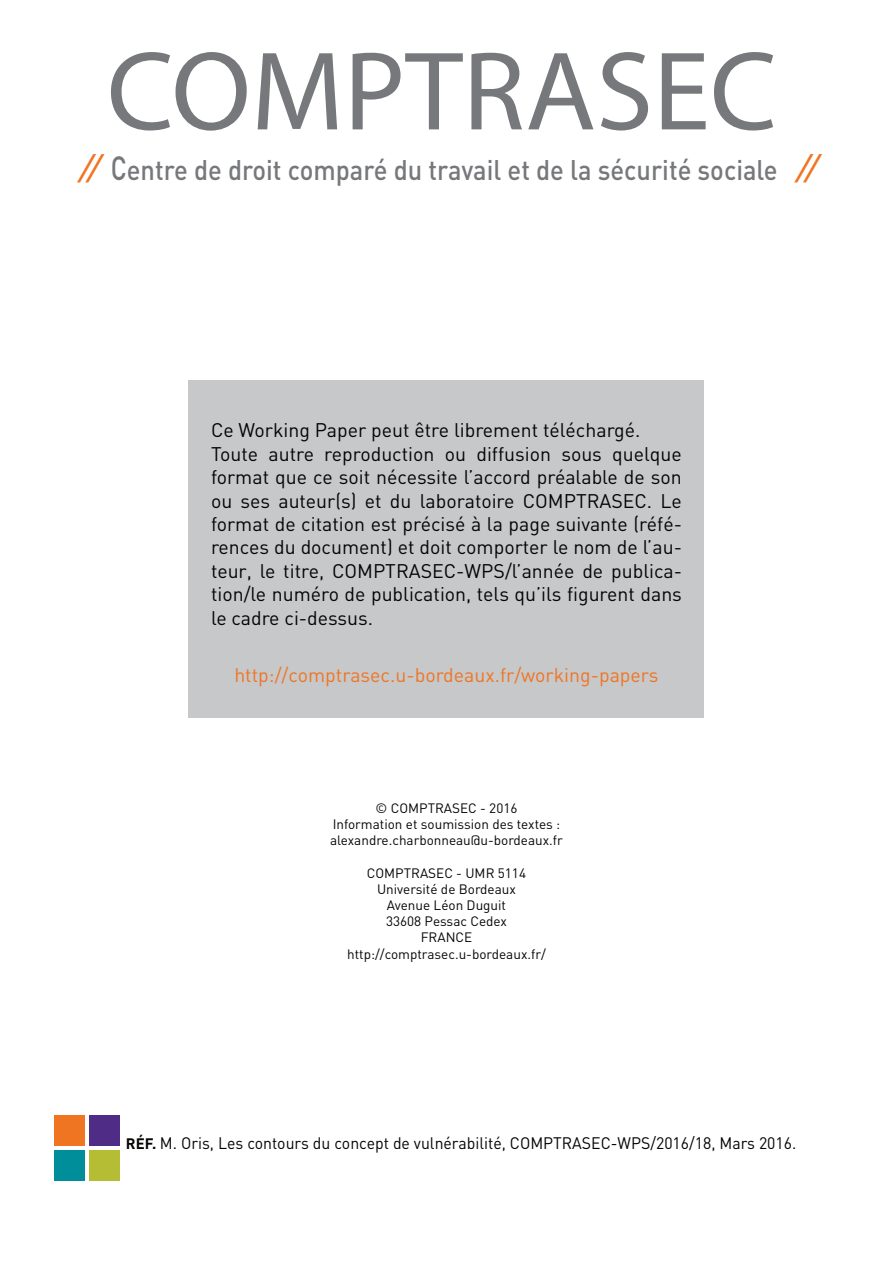
<style>
.page{position:relative;width:893px;height:1263px;background:#fff}
.page>*{position:absolute;margin:0;border:0;box-sizing:border-box;transform-origin:0 0}
.t1{font:112.8px "Myriad Pro";color:#76787b}
.t2{font:500 28.05px "DIN";color:#76787b;scale:.91 1}
.t3{font:19.5px/23.4px "DIN";color:#040503}
.t4{font:19.5px "DIN";color:#f07523}
.t5{font:16.5px "DIN";color:#040503;scale:.96 1}
.t6{font:13.5px/16.2px "DIN";color:#040503;text-align:center}
.s1{font-style:italic;font-size:33px;color:#f07523}
.s2{font-size:33.15px}
.s3{font-weight:700;font-size:15px}
</style>
<div class="page">
<div style="left:54px;top:1150px;width:30px;height:30px;background:#008e9a"></div>
<div style="left:89px;top:1150px;width:30px;height:30px;background:#b4bd34"></div>
<div style="left:89px;top:1115px;width:30px;height:30px;background:#4f2c86"></div>
<div style="left:54px;top:1115px;width:30px;height:30px;background:#f07523"></div>
<div style="left:189px;top:381px;width:515px;height:337px;background:#c7c8ca"></div>
<h1 class="t1" style="left:107px;top:22px;width:672px">COMPTRASEC</h1>
<h2 class="t2" style="left:78px;top:152px;width:823px"><span class="s1">//</span> <span class="s2">C</span>entre de droit comparé du travail et de la sécurité sociale <span class="s1">//</span></h2>
<p class="t3" style="left:211px;top:418px;width:472px">Ce Working Paper peut être librement téléchargé.<br>Toute autre reproduction ou diffusion sous quelque format que ce soit nécessite l’accord préalable de son ou ses auteur(s) et du laboratoire COMPTRASEC. Le format de citation est précisé à la page suivante (réfé&shy;rences du document) et doit comporter le nom de l’au&shy;teur, le titre, COMPTRASEC-WPS/l’année de publica&shy;tion/le numéro de publication, tels qu’ils figurent dans le cadre ci-dessus.</p>
<p class="t4" style="left:234px;top:662px;width:426px">http://comptrasec.u-bordeaux.fr/working-papers</p>
<p class="t6" style="left:330px;top:800px;width:234px">© COMPTRASEC - 2016<br>Information et soumission des textes : alexandre.charbonneau@u-bordeaux.fr</p>
<p class="t6" style="left:347px;top:864px;width:200px">COMPTRASEC - UMR 5114<br>Université de Bordeaux<br>Avenue Léon Duguit<br>33608 Pessac Cedex<br>FRAN CE http://comptrasec.u-bordeaux.fr/</p>
<p class="t5" style="left:126px;top:1133px;width:700px"><span class="s3">RÉF.</span> M. Oris, Les contours du concept de vulnérabilité, COMPTRASEC-WPS/2016/18, Mars 2016.</p>
</div>
